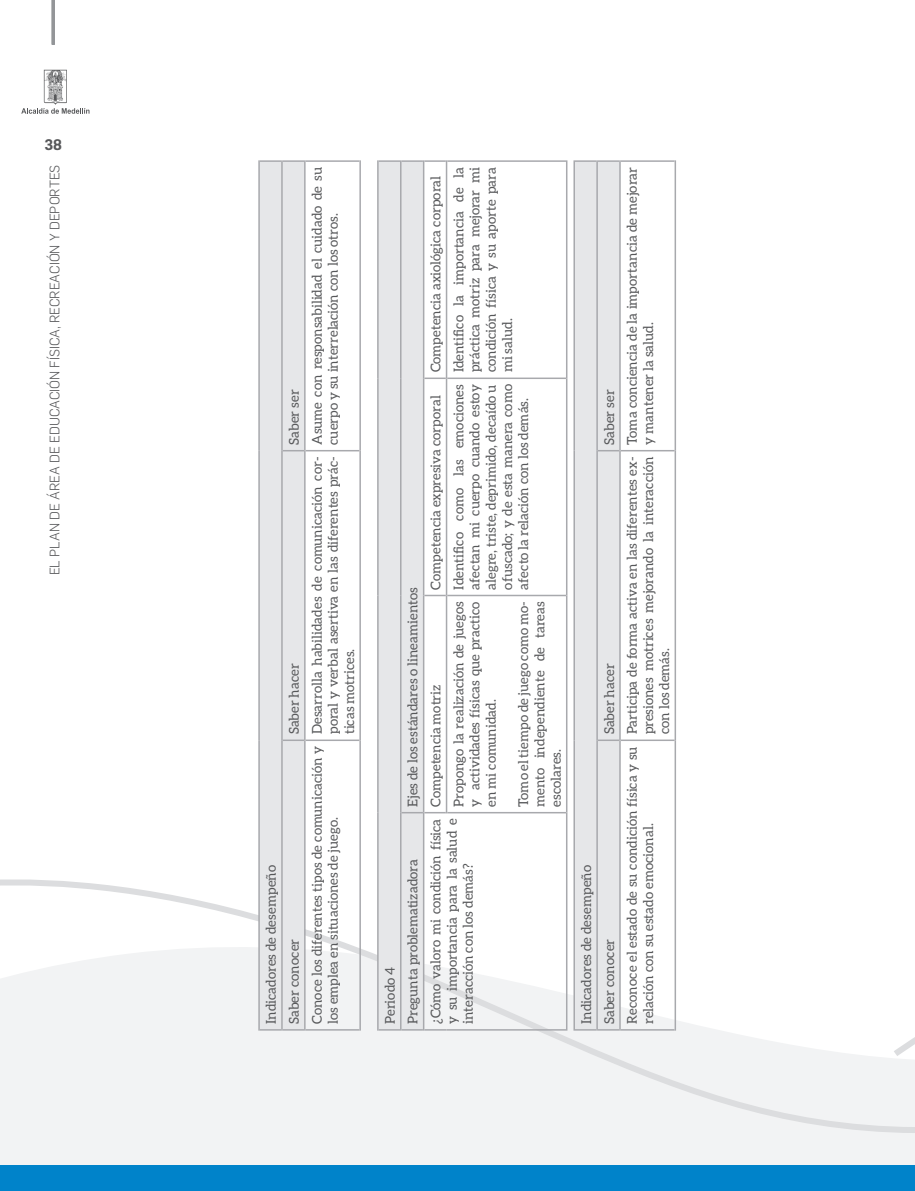
<style>
.page{position:relative;width:915px;height:1191px;background:#fff}
.page>*{position:absolute;margin:0;border:0;box-sizing:border-box;transform-origin:0 0}
.t1{font:600 15px "Flama";color:#57585a}
.t2{font:13.5px/16.2px "Aleo";color:#57585a}
.t3{font:300 13.5px "Flama";color:#57585a}
</style>
<div class="page">
<svg style="left:0;top:841px;width:914px;height:324px"></svg>
<div style="left:0;top:1165px;width:914px;height:26px;background:#0083ca"></div>
<hr style="left:52px;top:0;width:3px;height:45px;background:#939598">
<svg style="left:21px;top:70px;width:68px;height:44px"></svg>
<hr style="left:258px;top:740px;width:2px;height:290px;background:#a8a9ad">
<hr style="left:258px;top:451px;width:2px;height:289px;background:#a8a9ad">
<hr style="left:258px;top:160px;width:2px;height:291px;background:#a8a9ad">
<hr style="left:260px;top:160px;width:21px;height:2px;background:#a8a9ad">
<hr style="left:281px;top:160px;width:1px;height:291px;background:#a8a9ad">
<svg style="left:259px;top:161px;width:45px;height:869px;background:#dcdddf"></svg>
<hr style="left:282px;top:160px;width:22px;height:2px;background:#a8a9ad">
<hr style="left:304px;top:740px;width:1px;height:290px;background:#a8a9ad">
<hr style="left:305px;top:1029px;width:54px;height:1px;background:#a8a9ad">
<hr style="left:304px;top:451px;width:1px;height:289px;background:#a8a9ad">
<hr style="left:305px;top:739px;width:54px;height:2px;background:#a8a9ad">
<hr style="left:304px;top:160px;width:1px;height:291px;background:#a8a9ad">
<hr style="left:305px;top:450px;width:54px;height:1px;background:#a8a9ad">
<hr style="left:305px;top:160px;width:54px;height:2px;background:#a8a9ad">
<hr style="left:359px;top:740px;width:2px;height:290px;background:#a8a9ad">
<hr style="left:359px;top:451px;width:2px;height:289px;background:#a8a9ad">
<hr style="left:359px;top:160px;width:2px;height:291px;background:#a8a9ad">
<hr style="left:377px;top:812px;width:1px;height:218px;background:#a8a9ad">
<hr style="left:377px;top:595px;width:1px;height:217px;background:#a8a9ad">
<hr style="left:377px;top:378px;width:1px;height:217px;background:#a8a9ad">
<hr style="left:377px;top:160px;width:1px;height:218px;background:#a8a9ad">
<hr style="left:378px;top:160px;width:22px;height:2px;background:#a8a9ad">
<hr style="left:400px;top:160px;width:1px;height:218px;background:#a8a9ad">
<hr style="left:401px;top:160px;width:22px;height:2px;background:#a8a9ad">
<svg style="left:378px;top:161px;width:68px;height:869px"></svg>
<hr style="left:423px;top:160px;width:1px;height:218px;background:#a8a9ad">
<hr style="left:424px;top:377px;width:21px;height:2px;background:#a8a9ad">
<hr style="left:424px;top:160px;width:21px;height:2px;background:#a8a9ad">
<hr style="left:446px;top:1029px;width:119px;height:1px;background:#a8a9ad">
<hr style="left:445px;top:595px;width:2px;height:218px;background:#a8a9ad">
<hr style="left:447px;top:812px;width:118px;height:1px;background:#a8a9ad">
<hr style="left:445px;top:378px;width:2px;height:217px;background:#a8a9ad">
<hr style="left:447px;top:595px;width:118px;height:1px;background:#a8a9ad">
<hr style="left:445px;top:160px;width:2px;height:218px;background:#a8a9ad">
<hr style="left:447px;top:377px;width:118px;height:2px;background:#a8a9ad">
<hr style="left:447px;top:160px;width:118px;height:2px;background:#a8a9ad">
<hr style="left:565px;top:812px;width:2px;height:218px;background:#a8a9ad">
<hr style="left:565px;top:595px;width:2px;height:217px;background:#a8a9ad">
<hr style="left:565px;top:378px;width:2px;height:217px;background:#a8a9ad">
<hr style="left:565px;top:160px;width:2px;height:218px;background:#a8a9ad">
<hr style="left:573px;top:740px;width:1px;height:290px;background:#a8a9ad">
<hr style="left:573px;top:451px;width:1px;height:289px;background:#a8a9ad">
<hr style="left:573px;top:160px;width:1px;height:291px;background:#a8a9ad">
<hr style="left:574px;top:160px;width:22px;height:2px;background:#a8a9ad">
<hr style="left:596px;top:160px;width:1px;height:291px;background:#a8a9ad">
<svg style="left:574px;top:161px;width:45px;height:869px;background:#dddee1"></svg>
<hr style="left:597px;top:160px;width:22px;height:2px;background:#a8a9ad">
<hr style="left:619px;top:740px;width:1px;height:290px;background:#a8a9ad">
<hr style="left:620px;top:1029px;width:54px;height:1px;background:#a8a9ad">
<hr style="left:619px;top:451px;width:1px;height:289px;background:#a8a9ad">
<hr style="left:620px;top:739px;width:54px;height:2px;background:#a8a9ad">
<hr style="left:619px;top:160px;width:1px;height:291px;background:#a8a9ad">
<hr style="left:620px;top:450px;width:54px;height:1px;background:#a8a9ad">
<hr style="left:620px;top:160px;width:54px;height:2px;background:#a8a9ad">
<hr style="left:674px;top:740px;width:1px;height:290px;background:#a8a9ad">
<hr style="left:674px;top:451px;width:1px;height:289px;background:#a8a9ad">
<hr style="left:674px;top:160px;width:1px;height:291px;background:#a8a9ad">
<p class="t1" style="left:44px;top:134px;width:19px">38</p>
<p class="t3" style="left:46px;top:575px;width:412px;rotate:-90deg">EL PLAN DE ÁREA DE EDUCACIÓN FÍSICA, RECREACIÓN Y DEPORTES</p>
<p class="t2" style="left:286px;top:445px;width:57px;rotate:-90deg">Saber ser</p>
<p class="t2" style="left:286px;top:734px;width:73px;rotate:-90deg">Saber hacer</p>
<p class="t2" style="left:259px;top:1024px;width:160px;line-height:22.8px;rotate:-90deg">Indicadores de desempeño<br>Saber conocer</p>
<p class="t2" style="left:308px;top:445px;width:279px;rotate:-90deg">Asume con responsabilidad el cuidado de su cuerpo y su interrelación con los otros.</p>
<p class="t2" style="left:308px;top:734px;width:279px;text-align:justify;rotate:-90deg">Desarrolla habilidades de comunicación cor&shy;poral y verbal asertiva en las diferentes prác&shy;ticas motrices.</p>
<p class="t2" style="left:308px;top:1024px;width:279px;rotate:-90deg">Conoce los diferentes tipos de comunicación y los emplea en situaciones de juego.</p>
<p class="t2" style="left:404px;top:806px;width:221px;rotate:-90deg">Ejes de los estándares o lineamientos</p>
<p class="t2" style="left:378px;top:1024px;width:166px;line-height:22.8px;rotate:-90deg">Periodo 4<br>Pregunta problematizadora</p>
<p class="t2" style="left:427px;top:372px;width:198px;rotate:-90deg">Competencia axiológica corporal</p>
<p class="t2" style="left:427px;top:589px;width:195px;rotate:-90deg">Competencia expresiva corporal</p>
<p class="t2" style="left:427px;top:806px;width:124px;rotate:-90deg">Competencia motriz</p>
<p class="t2" style="left:450px;top:372px;width:207px;text-align:justify;rotate:-90deg">Identifico la importancia de la práctica motriz para mejorar mi condición física y su aporte para mi salud.</p>
<p class="t2" style="left:450px;top:589px;width:207px;text-align:justify;rotate:-90deg">Identifico como las emociones afectan mi cuerpo cuando estoy alegre, triste, deprimido, decaído u ofuscado; y de esta manera como afecto la relación con los demás.</p>
<p class="t2" style="left:450px;top:806px;width:207px;text-align:justify;rotate:-90deg">Propongo la realización de juegos y actividades físicas que practico en mi comunidad.</p>
<p class="t2" style="left:515px;top:806px;width:207px;text-align:justify;rotate:-90deg">Tomo el tiempo de juego como mo&shy;mento independiente de tareas escolares.</p>
<p class="t2" style="left:427px;top:1024px;width:207px;text-align:justify;rotate:-90deg">¿Cómo valoro mi condición física y su importancia para la salud e interacción con los demás?</p>
<p class="t2" style="left:600px;top:445px;width:57px;rotate:-90deg">Saber ser</p>
<p class="t2" style="left:600px;top:734px;width:73px;rotate:-90deg">Saber hacer</p>
<p class="t2" style="left:574px;top:1024px;width:160px;line-height:22.8px;rotate:-90deg">Indicadores de desempeño<br>Saber conocer</p>
<p class="t2" style="left:623px;top:445px;width:279px;rotate:-90deg">Toma conciencia de la importancia de mejorar y mantener la salud.</p>
<p class="t2" style="left:623px;top:734px;width:279px;text-align:justify;rotate:-90deg">Participa de forma activa en las diferentes ex&shy;presiones motrices mejorando la interacción con los demás.</p>
<p class="t2" style="left:623px;top:1024px;width:279px;rotate:-90deg">Reconoce el estado de su condición física y su relación con su estado emocional.</p>
</div>
